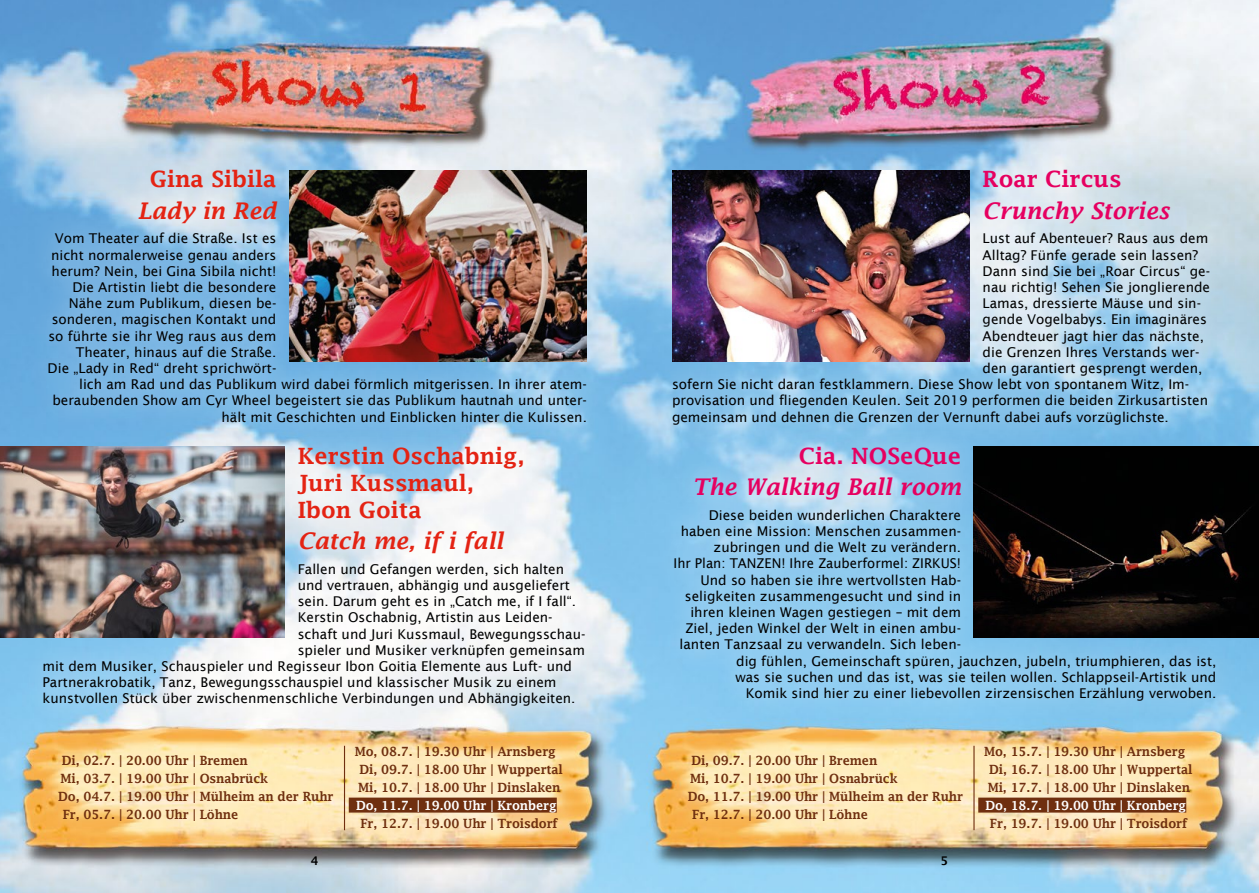
<style>
.page{position:relative;width:1259px;height:893px;background:#fff}
.page>*{position:absolute;margin:0;border:0;box-sizing:border-box;transform-origin:0 0}
.t1{font:600 22.5px/27px "Lucida Fax";color:#e42313}
.t2{font:italic 600 22.5px "Lucida Fax";color:#e60060}
.t3{font:italic 600 22.5px "Lucida Fax";color:#e42313}
.t4{font:600 22.5px "Lucida Fax";color:#e60060}
.t5{font:13.5px "Lucida Sans";color:#000}
.t6{font:600 12.75px/18px "Lucida Fax";letter-spacing:-.01em;color:#6f2f0f;scale:.95 1}
.t7{font:600 12.75px "Lucida Fax";letter-spacing:-.01em;color:#fff;scale:.95 1}
.t8{font:600 12px "Lucida Sans";color:#000}
</style>
<div class="page">
<img style="left:0;top:0;width:1259px;height:893px">
<div style="left:26px;top:147px;width:579px;height:298px;background:#fff;opacity:.75"></div>
<div style="left:20px;top:425px;width:586px;height:302px;background:#fff;opacity:.75"></div>
<div style="left:650px;top:148px;width:580px;height:298px;background:#fff;opacity:.75"></div>
<div style="left:653px;top:424px;width:585px;height:298px;background:#fff;opacity:.75"></div>
<img style="left:289px;top:170px;width:298px;height:191px">
<img style="left:0;top:446px;width:285px;height:192px">
<img style="left:672px;top:170px;width:298px;height:191px">
<img style="left:974px;top:446px;width:285px;height:192px">
<div style="left:37px;top:723px;width:547px;height:128px;background:#fff;opacity:.75"></div>
<div style="left:349px;top:798px;width:208px;height:15px;background:#6f2f0f"></div>
<hr style="left:344px;top:746px;width:1px;height:84px;background:#6f2f0f">
<div style="left:666px;top:723px;width:548px;height:128px;background:#fff;opacity:.75"></div>
<div style="left:978px;top:798px;width:208px;height:15px;background:#6f2f0f"></div>
<hr style="left:973px;top:746px;width:1px;height:84px;background:#6f2f0f">
<h1 class="t1" style="left:150px;top:166px;width:128px">Gina Sibila</h1>
<h1 class="t3" style="left:138px;top:198px;width:140px">Lady in Red</h1>
<p class="t5" style="left:55px;top:231px;width:223px">Vom Theater auf die Straße. Ist es</p>
<p class="t5" style="left:51px;top:247px;width:227px">nicht normalerweise genau anders</p>
<p class="t5" style="left:52px;top:263px;width:226px">herum? Nein, bei Gina Sibila nicht!</p>
<p class="t5" style="left:72px;top:279px;width:205px">Die Artistin liebt die besondere</p>
<p class="t5" style="left:69px;top:296px;width:209px">Nähe zum Publikum, diesen be-</p>
<p class="t5" style="left:52px;top:312px;width:226px">sonderen, magischen Kontakt und</p>
<p class="t5" style="left:48px;top:328px;width:230px">so führte sie ihr Weg raus aus dem</p>
<p class="t5" style="left:76px;top:344px;width:202px">Theater, hinaus auf die Straße.</p>
<p class="t5" style="left:48px;top:360px;width:230px">Die „Lady in Red“ dreht sprichwört-</p>
<p class="t5" style="left:79px;top:377px;width:508px">lich am Rad und das Publikum wird dabei förmlich mitgerissen. In ihrer atem-</p>
<p class="t5" style="left:52px;top:393px;width:536px">beraubenden Show am Cyr Wheel begeistert sie das Publikum hautnah und unter-</p>
<p class="t5" style="left:221px;top:409px;width:367px">hält mit Geschichten und Einblicken hinter die Kulissen.</p>
<h1 class="t1" style="left:298px;top:442px;width:228px">Kerstin Oschabnig,<br>Juri Kussmaul,<br>Ibon Goita</h1>
<h1 class="t3" style="left:298px;top:528px;width:207px">Catch me, if i fall</h1>
<p class="t5" style="left:298px;top:561px;width:268px">Fallen und Gefangen werden, sich halten</p>
<p class="t5" style="left:298px;top:577px;width:274px">und vertrauen, abhängig und ausgeliefert</p>
<p class="t5" style="left:298px;top:594px;width:280px">sein. Darum geht es in „Catch me, if I fall“.</p>
<p class="t5" style="left:298px;top:610px;width:256px">Kerstin Oschabnig, Artistin aus Leiden-</p>
<p class="t5" style="left:298px;top:626px;width:289px">schaft und Juri Kussmaul, Bewegungsschau-</p>
<p class="t5" style="left:298px;top:642px;width:289px">spieler und Musiker verknüpfen gemeinsam</p>
<p class="t5" style="left:43px;top:658px;width:531px">mit dem Musiker, Schauspieler und Regisseur Ibon Goitia Elemente aus Luft- und</p>
<p class="t5" style="left:43px;top:675px;width:515px">Partnerakrobatik, Tanz, Bewegungsschauspiel und klassischer Musik zu einem</p>
<p class="t5" style="left:43px;top:691px;width:534px">kunstvollen Stück über zwischenmenschliche Verbindungen und Abhängigkeiten.</p>
<p class="t6" style="left:62px;top:751px;width:197px">Di, 02.7. | 20.00 Uhr | Bremen</p>
<p class="t6" style="left:61px;top:769px;width:220px">Mi, 03.7. | 19.00 Uhr | Osnabrück</p>
<p class="t6" style="left:58px;top:787px;width:291px">Do, 04.7. | 19.00 Uhr | Mülheim an der Ruhr</p>
<p class="t6" style="left:63px;top:805px;width:186px">Fr, 05.7. | 20.00 Uhr | Löhne</p>
<p class="t6" style="left:355px;top:742px;width:221px">Mo, 08.7. | 19.30 Uhr | Arnsberg<br>Di, 09.7. | 18.00 Uhr | Wuppertal<br>Mi, 10.7. | 18.00 Uhr | Dinslaken</p>
<p class="t7" style="left:356px;top:798px;width:213px">Do, 11.7. | 19.00 Uhr | Kronberg</p>
<p class="t6" style="left:360px;top:814px;width:209px">Fr, 12.7. | 19.00 Uhr | Troisdorf</p>
<h1 class="t4" style="left:982px;top:167px;width:141px">Roar Circus</h1>
<h1 class="t2" style="left:982px;top:198px;width:188px">Crunchy Stories</h1>
<p class="t5" style="left:982px;top:231px;width:227px">Lust auf Abenteuer? Raus aus dem</p>
<p class="t5" style="left:982px;top:247px;width:217px">Alltag? Fünfe gerade sein lassen?</p>
<p class="t5" style="left:982px;top:263px;width:229px">Dann sind Sie bei „Roar Circus“ ge-</p>
<p class="t5" style="left:982px;top:279px;width:229px">nau richtig! Sehen Sie jonglierende</p>
<p class="t5" style="left:982px;top:296px;width:220px">Lamas, dressierte Mäuse und sin-</p>
<p class="t5" style="left:982px;top:312px;width:226px">gende Vogelbabys. Ein imaginäres</p>
<p class="t5" style="left:982px;top:328px;width:223px">Abendteuer jagt hier das nächste,</p>
<p class="t5" style="left:982px;top:344px;width:218px">die Grenzen Ihres Verstands wer-</p>
<p class="t5" style="left:982px;top:360px;width:221px">den garantiert gesprengt werden,</p>
<p class="t5" style="left:672px;top:377px;width:519px">sofern Sie nicht daran festklammern. Diese Show lebt von spontanem Witz, Im-</p>
<p class="t5" style="left:672px;top:393px;width:538px">provisation und fliegenden Keulen. Seit 2019 performen die beiden Zirkusartisten</p>
<p class="t5" style="left:672px;top:409px;width:498px">gemeinsam und dehnen die Grenzen der Vernunft dabei aufs vorzüglichste.</p>
<h1 class="t4" style="left:799px;top:443px;width:164px">Cia. NOSeQue</h1>
<h1 class="t2" style="left:692px;top:474px;width:270px">The Walking Ball room</h1>
<p class="t5" style="left:708px;top:507px;width:254px">Diese beiden wunderlichen Charaktere</p>
<p class="t5" style="left:681px;top:523px;width:282px">haben eine Mission: Menschen zusammen-</p>
<p class="t5" style="left:713px;top:540px;width:249px">zubringen und die Welt zu verändern.</p>
<p class="t5" style="left:673px;top:556px;width:289px">Ihr Plan: TANZEN! Ihre Zauberformel: ZIRKUS!</p>
<p class="t5" style="left:700px;top:572px;width:262px">Und so haben sie ihre wertvollsten Hab-</p>
<p class="t5" style="left:685px;top:588px;width:278px">seligkeiten zusammengesucht und sind in</p>
<p class="t5" style="left:690px;top:604px;width:272px">ihren kleinen Wagen gestiegen – mit dem</p>
<p class="t5" style="left:685px;top:621px;width:277px">Ziel, jeden Winkel der Welt in einen ambu-</p>
<p class="t5" style="left:679px;top:637px;width:283px">lanten Tanzsaal zu verwandeln. Sich leben-</p>
<p class="t5" style="left:736px;top:653px;width:482px">dig fühlen, Gemeinschaft spüren, jauchzen, jubeln, triumphieren, das ist,</p>
<p class="t5" style="left:735px;top:669px;width:482px">was sie suchen und das ist, was sie teilen wollen. Schlappseil-Artistik und</p>
<p class="t5" style="left:746px;top:685px;width:472px">Komik sind hier zu einer liebevollen zirzensischen Erzählung verwoben.</p>
<p class="t6" style="left:691px;top:751px;width:197px">Di, 09.7. | 20.00 Uhr | Bremen</p>
<p class="t6" style="left:690px;top:769px;width:220px">Mi, 10.7. | 19.00 Uhr | Osnabrück</p>
<p class="t6" style="left:688px;top:787px;width:291px">Do, 11.7. | 19.00 Uhr | Mülheim an der Ruhr</p>
<p class="t6" style="left:692px;top:805px;width:186px">Fr, 12.7. | 20.00 Uhr | Löhne</p>
<p class="t6" style="left:984px;top:742px;width:221px">Mo, 15.7. | 19.30 Uhr | Arnsberg<br>Di, 16.7. | 18.00 Uhr | Wuppertal<br>Mi, 17.7. | 18.00 Uhr | Dinslaken</p>
<p class="t7" style="left:985px;top:798px;width:213px">Do, 18.7. | 19.00 Uhr | Kronberg</p>
<p class="t6" style="left:990px;top:814px;width:209px">Fr, 19.7. | 19.00 Uhr | Troisdorf</p>
<p class="t8" style="left:311px;top:854px;width:9px">4</p>
<p class="t8" style="left:940px;top:854px;width:9px">5</p>
</div>
